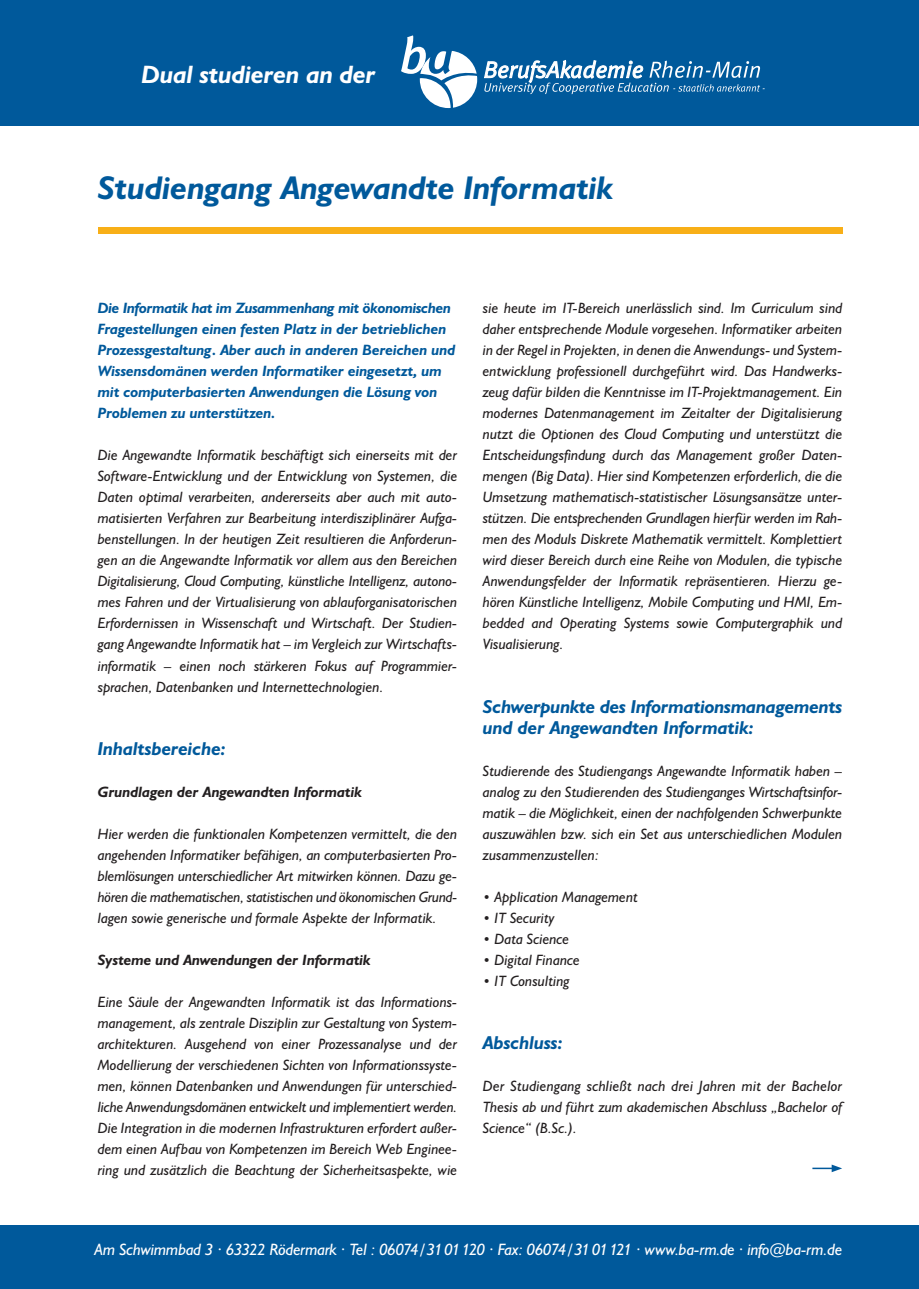
<style>
.page{position:relative;width:919px;height:1289px;background:#fff}
.page>*{position:absolute;margin:0;border:0;box-sizing:border-box;transform-origin:0 0}
.t1{font:italic 700 33px "Humanist 521 BT";color:#00599b}
.t2{font:italic 700 25.2px "Humanist 521 BT";letter-spacing:-.005em;color:#fff}
.t3{font:italic 700 18.75px/21px "Humanist 521 BT";letter-spacing:-.01em;color:#00599b}
.t4{font:italic 16.5px "Humanist 521 BT";letter-spacing:-.01em;color:#fff}
.t5{font:italic 15px/21px "Humanist 521 BT";color:#231f20;text-align:justify}
.t6{font:italic 700 15px/21px "Humanist 521 BT";color:#00599b}
.t7{font:italic 700 15px "Humanist 521 BT";color:#231f20}
.s1{font-size:13.5px}
</style>
<div class="page">
<div style="left:98px;top:227px;width:744px;height:7px;background:#f8af17"></div>
<div style="left:0;top:1225px;width:918px;height:63px;background:#00599b"></div>
<hr style="left:812px;top:1167px;width:21px;height:2px;background:#00599b">
<svg style="left:831px;top:1164px;width:11px;height:8px"></svg>
<div style="left:0;top:0;width:918px;height:125px;background:#00599b"></div>
<svg style="left:401px;top:35px;width:76px;height:73px"></svg>
<svg style="left:484px;top:60px;width:280px;height:34px"></svg>
<h2 class="t2" style="left:141px;top:58px;width:236px">Dual studieren an der</h2>
<h1 class="t1" style="left:98px;top:167px;width:517px">Studiengang Angewandte Informatik</h1>
<p class="t6" style="left:98px;top:298px;width:359px">Die Informatik hat im Zusammenhang mit ökonomischen Fragestellungen einen festen Platz in der betrieblichen Prozessgestaltung. Aber auch in anderen Bereichen und Wissensdomänen werden Informatiker eingesetzt, um mit computerbasierten Anwendungen die Lösung von Problemen zu unterstützen.</p>
<p class="t5" style="left:98px;top:444px;width:361px">Die Angewandte Informatik beschäftigt sich einerseits mit der Software-Entwicklung und der Entwicklung von Systemen, die Daten optimal verarbeiten, andererseits aber auch mit auto&shy;matisierten Verfahren zur Bearbeitung interdisziplinärer Aufga&shy;benstellungen. In der heutigen Zeit resultieren die Anforderun&shy;gen an die Angewandte Informatik vor allem aus den Bereichen Digitalisierung, Cloud Computing, künstliche Intelligenz, autono&shy;mes Fahren und der Virtualisierung von ablauforganisatorischen Erfordernissen in Wissenschaft und Wirtschaft. Der Studien&shy;gang Angewandte Informatik hat – im Vergleich zur Wirtschafts&shy;informatik – einen noch stärkeren Fokus auf Programmier&shy;sprachen, Datenbanken und Internettechnologien.</p>
<p class="t3" style="left:98px;top:737px;width:130px">Inhaltsbereiche:</p>
<p class="t7" style="left:98px;top:782px;width:265px">Grundlagen der Angewandten Informatik</p>
<p class="t5" style="left:98px;top:822px;width:361px">Hier werden die funktionalen Kompetenzen vermittelt, die den angehenden Informatiker befähigen, an computerbasierten Pro&shy;blemlösungen unterschiedlicher Art mitwirken können. Dazu ge&shy;hören die mathematischen, statistischen und ökonomischen Grund&shy;lagen sowie generische und formale Aspekte der Informatik.</p>
<p class="t7" style="left:98px;top:950px;width:274px">Systeme und Anwendungen der Informatik</p>
<p class="t5" style="left:98px;top:990px;width:361px">Eine Säule der Angewandten Informatik ist das Informations&shy;management, als zentrale Disziplin zur Gestaltung von System&shy;architekturen. Ausgehend von einer Prozessanalyse und der Modellierung der verschiedenen Sichten von Informationssyste&shy;men, können Datenbanken und Anwendungen für unterschied&shy;liche Anwendungsdomänen entwickelt und implementiert werden.<br>Die Integration in die modernen Infrastrukturen erfordert außer&shy;dem einen Aufbau von Kompetenzen im Bereich Web Enginee&shy;ring und zusätzlich die Beachtung der Sicherheitsaspekte, wie</p>
<p class="t5" style="left:483px;top:297px;width:361px">sie heute im IT-Bereich unerlässlich sind. Im Curriculum sind daher entsprechende Module vorgesehen. Informatiker arbeiten in der Regel in Projekten, in denen die Anwendungs- und System&shy;entwicklung professionell durchgeführt wird. Das Handwerks&shy;zeug dafür bilden die Kenntnisse im IT-Projektmanagement. Ein modernes Datenmanagement im Zeitalter der Digitalisierung nutzt die Optionen des Cloud Computing und unterstützt die Entscheidungsfindung durch das Management großer Daten&shy;mengen (Big Data). Hier sind Kompetenzen erforderlich, die die Umsetzung mathematisch-statistischer Lösungsansätze unter&shy;stützen. Die entsprechenden Grundlagen hierfür werden im Rah&shy;men des Moduls Diskrete Mathematik vermittelt. Komplettiert wird dieser Bereich durch eine Reihe von Modulen, die typische Anwendungsfelder der Informatik repräsentieren. Hierzu ge&shy;hören Künstliche Intelligenz, Mobile Computing und HMI, Em&shy;bedded and Operating Systems sowie Computergraphik und Visualisierung.</p>
<p class="t3" style="left:483px;top:695px;width:361px">Schwerpunkte des Informationsmanagements und der Angewandten Informatik:</p>
<p class="t5" style="left:483px;top:759px;width:361px">Studierende des Studiengangs Angewandte Informatik haben – analog zu den Studierenden des Studienganges Wirtschaftsinfor&shy;matik – die Möglichkeit, einen der nachfolgenden Schwerpunkte auszuwählen bzw. sich ein Set aus unterschiedlichen Modulen zusammenzustellen:</p>
<p class="t5" style="left:483px;top:885px;width:157px"><span class="s1">•</span> Application Management</p>
<p class="t5" style="left:483px;top:906px;width:73px"><span class="s1">•</span> IT Security</p>
<p class="t5" style="left:483px;top:927px;width:88px"><span class="s1">•</span> Data Science</p>
<p class="t5" style="left:483px;top:948px;width:98px"><span class="s1">•</span> Digital Finance</p>
<p class="t5" style="left:483px;top:969px;width:88px"><span class="s1">•</span> IT Consulting</p>
<p class="t3" style="left:483px;top:1031px;width:81px">Abschluss:</p>
<p class="t5" style="left:483px;top:1074px;width:361px">Der Studiengang schließt nach drei Jahren mit der Bachelor Thesis ab und führt zum akademischen Abschluss „Bachelor of Science“ (B.Sc.).</p>
<p class="t4" style="left:95px;top:1238px;width:749px">Am Schwimmbad 3 · 63322 Rödermark · Tel : 06074/3101120 · Fax: 06074/3101121 · www.ba-rm.de · info@ba-rm.de</p>
</div>
